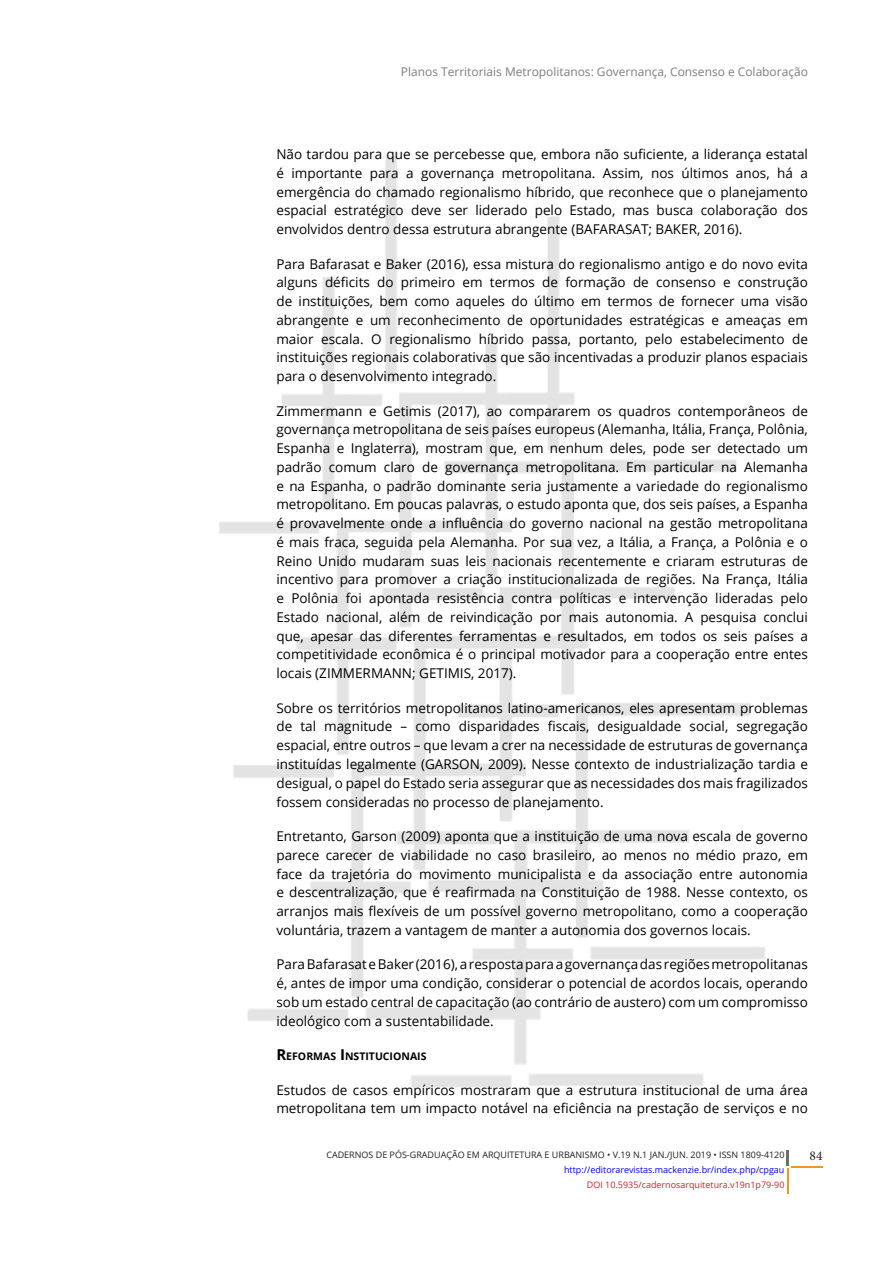
<style>
.page{position:relative;width:893px;height:1263px;background:#fff}
.page>*{position:absolute;margin:0;border:0;box-sizing:border-box;transform-origin:0 0}
.CPFAU-TextoCorrido{font:13.5px/18.8px "Open Sans";color:#000;text-align:justify}
.t1{font:13.5px "Minion Pro";color:#231f20}
.CPFAU-TítuloPortuguê{font:12px "Open Sans";color:#7d7d7d}
.CPFAU-TextoCorrido-2{font:700 10.5px "Open Sans";color:#000}
.t2{font:9px "Open Sans";color:#231f20}
.t3{font:9px "Open Sans";color:#00f}
.t4{font:9px "Open Sans";color:#d1232a}
.s1{font-size:15px}
</style>
<div class="page">
<img style="left:219px;top:157px;width:546px;height:930px">
<svg style="left:787px;top:1150px;width:2px;height:15px"></svg>
<hr style="left:791px;top:1166px;width:31px;height:2px;background:#f7941e">
<hr style="left:787px;top:1168px;width:2px;height:26px;background:#f7941e">
<p class="CPFAU-TítuloPortuguê" style="left:401px;top:63px;width:408px">Planos Territoriais Metropolitanos: Governança, Consenso e Colaboração</p>
<p class="CPFAU-TextoCorrido" style="left:276px;top:145px;width:533px">Não tardou para que se percebesse que, embora não suficiente, a liderança estatal é importante para a governança metropolitana. Assim, nos últimos anos, há a emergência do chamado regionalismo híbrido, que reconhece que o planejamento espacial estratégico deve ser liderado pelo Estado, mas busca colaboração dos envolvidos dentro dessa estrutura abrangente (BAFARASAT; BAKER, 2016).</p>
<p class="CPFAU-TextoCorrido" style="left:276px;top:254px;width:533px">Para Bafarasat e Baker (2016), essa mistura do regionalismo antigo e do novo evita alguns déficits do primeiro em termos de formação de consenso e construção de instituições, bem como aqueles do último em termos de fornecer uma visão abrangente e um reconhecimento de oportunidades estratégicas e ameaças em maior escala. O regionalismo híbrido passa, portanto, pelo estabelecimento de instituições regionais colaborativas que são incentivadas a produzir planos espaciais para o desenvolvimento integrado.</p>
<p class="CPFAU-TextoCorrido" style="left:276px;top:401px;width:533px">Zimmermann e Getimis (2017), ao compararem os quadros contemporâneos de governança metropolitana de seis países europeus (Alemanha, Itália, França, Polônia, Espanha e Inglaterra), mostram que, em nenhum deles, pode ser detectado um padrão comum claro de governança metropolitana. Em particular na Alemanha e na Espanha, o padrão dominante seria justamente a variedade do regionalismo metropolitano. Em poucas palavras, o estudo aponta que, dos seis países, a Espanha é provavelmente onde a influência do governo nacional na gestão metropolitana é mais fraca, seguida pela Alemanha. Por sua vez, a Itália, a França, a Polônia e o Reino Unido mudaram suas leis nacionais recentemente e criaram estruturas de incentivo para promover a criação institucionalizada de regiões. Na França, Itália e Polônia foi apontada resistência contra políticas e intervenção lideradas pelo Estado nacional, além de reivindicação por mais autonomia. A pesquisa conclui que, apesar das diferentes ferramentas e resultados, em todos os seis países a competitividade econômica é o principal motivador para a cooperação entre entes locais (ZIMMERMANN; GETIMIS, 2017).</p>
<p class="CPFAU-TextoCorrido" style="left:276px;top:698px;width:533px">Sobre os territórios metropolitanos latino-americanos, eles apresentam problemas de tal magnitude – como disparidades fiscais, desigualdade social, segregação espacial, entre outros – que levam a crer na necessidade de estruturas de governança instituídas legalmente (GARSON, 2009). Nesse contexto de industrialização tardia e desigual, o papel do Estado seria assegurar que as necessidades dos mais fragilizados fossem consideradas no processo de planejamento.</p>
<p class="CPFAU-TextoCorrido" style="left:276px;top:826px;width:533px">Entretanto, Garson (2009) aponta que a instituição de uma nova escala de governo parece carecer de viabilidade no caso brasileiro, ao menos no médio prazo, em face da trajetória do movimento municipalista e da associação entre autonomia e descentralização, que é reafirmada na Constituição de 1988. Nesse contexto, os arranjos mais flexíveis de um possível governo metropolitano, como a cooperação voluntária, trazem a vantagem de manter a autonomia dos governos locais.</p>
<p class="CPFAU-TextoCorrido" style="left:276px;top:955px;width:533px">Para Bafarasat e Baker (2016), a resposta para a governança das regiões metropolitanas é, antes de impor uma condição, considerar o potencial de acordos locais, operando sob um estado central de capacitação (ao contrário de austero) com um compromisso ideológico com a sustentabilidade.</p>
<p class="CPFAU-TextoCorrido-2" style="left:276px;top:1049px;width:152px"><span class="s1">R</span>EFORMAS <span class="s1">I</span>NSTITUCI ONAIS</p>
<p class="CPFAU-TextoCorrido" style="left:276px;top:1080px;width:533px">Estudos de casos empíricos mostraram que a estrutura institucional de uma área metropolitana tem um impacto notável na eficiência na prestação de serviços e no</p>
<p class="t2" style="left:326px;top:1148px;width:460px">CADERNOS DE PÓS-GRADUAÇÃO EM ARQUITETURA E URBANISMO • V.19 N.1 JAN./JUN. 2019 • ISSN 1809-4120</p>
<p class="t1" style="left:810px;top:1146px;width:14px">84</p>
<p class="t3" style="left:564px;top:1163px;width:222px">http://editorarevistas.mackenzie.br/index.php/cpgau</p>
<p class="t4" style="left:587px;top:1178px;width:199px">DOI 10.5935/cadernosarquitetura.v19n1p79-90</p>
</div>
